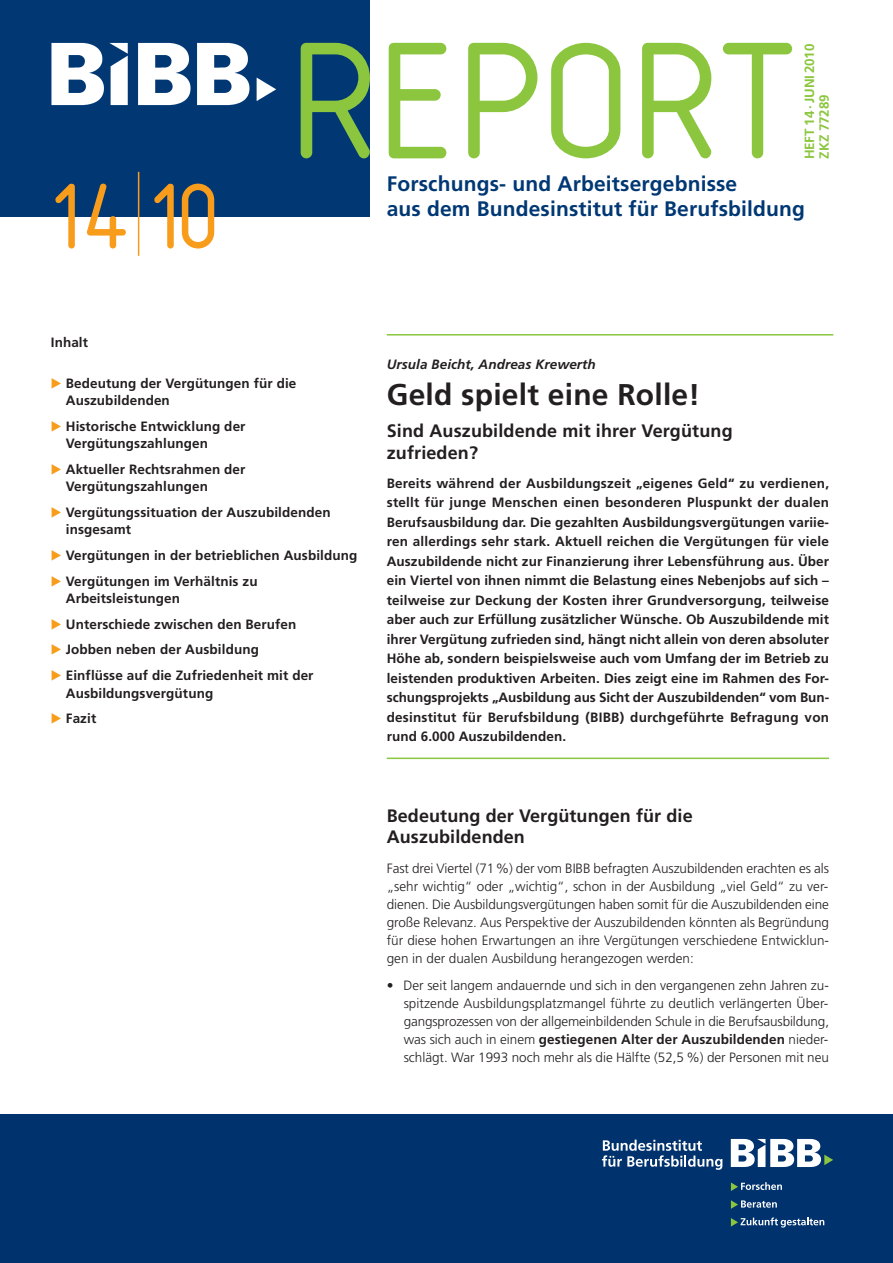
<style>
.page{position:relative;width:893px;height:1263px;background:#fff}
.page>*{position:absolute;margin:0;border:0;box-sizing:border-box;transform-origin:0 0}
.t1{font:173.25px "Isonorm 3098";letter-spacing:.025em;color:#8bc63e}
.t2{font:97.35px "Isonorm 3098";color:#f89c1c}
.t3{font:700 30px "Frutiger";letter-spacing:.005em;color:#231f20}
.t4{font:700 21px/25.5px "Frutiger";letter-spacing:.01em;color:#013874}
.t5{font:700 18px/22.5px "Frutiger";letter-spacing:.005em;color:#231f20}
.t6{font:700 13.5px/19.5px "Frutiger";letter-spacing:.01em;color:#231f20}
.t7{font:300 13.5px/18px "Frutiger";color:#231f20;text-align:justify}
.t8{font:italic 700 13.5px "Frutiger";letter-spacing:.005em;color:#231f20}
.t9{font:700 13.35px/15px "Frutiger";letter-spacing:-.005em;color:#8bc63e}
.s1{font-family:"Pi European Three";font-weight:400;color:#f89c1c}
.s2{font-weight:700}
</style>
<div class="page">
<div style="left:0;top:1115px;width:892px;height:148px;background:#00326d"></div>
<svg style="left:731px;top:1138px;width:102px;height:29px"></svg>
<svg style="left:602px;top:1139px;width:120px;height:31px"></svg>
<svg style="left:731px;top:1182px;width:51px;height:9px"></svg>
<svg style="left:731px;top:1200px;width:46px;height:9px"></svg>
<svg style="left:731px;top:1217px;width:93px;height:11px"></svg>
<div style="left:0;top:0;width:370px;height:216px;background:#013874"></div>
<hr style="left:387px;top:334px;width:446px;height:2px;background:#8bc63e">
<hr style="left:387px;top:758px;width:442px;height:1px;background:#8bc63e">
<img style="left:51px;top:42px;width:225px;height:64px">
<hr style="left:138px;top:172px;width:1px;height:84px;background:#f89c1c">
<h1 class="t1" style="left:301px;top:45px;width:507px">REPORT</h1>
<p class="t9" style="left:803px;top:159px;width:117px;rotate:-90deg">HEFT 14 · JUNI 2010<br>ZKZ 77289</p>
<h2 class="t2" style="left:55px;top:185px;width:169px">14 10</h2>
<h3 class="t4" style="left:387px;top:172px;width:420px">Forschungs- und Arbeitsergebnisse<br>aus dem Bundesinstitut für Berufsbildung</h3>
<p class="t6" style="left:51px;top:333px;width:39px">Inhalt</p>
<p class="t6" style="left:66px;top:376px;width:232px;line-height:17.2px;text-indent:-15px"><span class="s1">-</span> Bedeutung der Vergütungen für die<br>Auszubildenden</p>
<p class="t6" style="left:66px;top:419px;width:181px;line-height:17.2px;text-indent:-15px"><span class="s1">-</span> Historische Entwicklung der<br>Vergütungszahlungen</p>
<p class="t6" style="left:66px;top:462px;width:181px;line-height:17.2px;text-indent:-15px"><span class="s1">-</span> Aktueller Rechtsrahmen der<br>Vergütungszahlungen</p>
<p class="t6" style="left:66px;top:505px;width:266px;line-height:17.2px;text-indent:-15px"><span class="s1">-</span> Vergütungs situ ation der Auszubildenden insgesamt</p>
<p class="t6" style="left:51px;top:547px;width:308px"><span class="s1">-</span> Vergütungen in der betrieblichen Ausbildung</p>
<p class="t6" style="left:66px;top:573px;width:193px;line-height:17.2px;text-indent:-15px"><span class="s1">-</span> Vergütungen im Verhältnis zu<br>Arbeitsleistungen</p>
<p class="t6" style="left:51px;top:615px;width:247px"><span class="s1">-</span> Unterschiede zwischen den Berufen</p>
<p class="t6" style="left:51px;top:641px;width:210px"><span class="s1">-</span> Jobben neben der Ausbildung</p>
<p class="t6" style="left:66px;top:668px;width:249px;line-height:17.2px;text-indent:-15px"><span class="s1">-</span> Einflüsse auf die Zufriedenheit mit der<br>Ausbildungsvergütung</p>
<p class="t6" style="left:51px;top:710px;width:47px"><span class="s1">-</span> Fazit</p>
<p class="t8" style="left:387px;top:359px;width:211px">Ursula Beicht, Andreas Krewerth</p>
<h3 class="t3" style="left:387px;top:383px;width:315px">Geld spielt eine Rolle!</h3>
<h3 class="t5" style="left:387px;top:420px;width:347px">Sind Auszubildende mit ihrer Vergütung zufrieden?</h3>
<p class="t6" style="left:387px;top:474px;width:444px;text-align:justify">Bereits während der Ausbildungszeit „eigenes Geld“ zu verdienen, stellt für junge Menschen einen besonderen Pluspunkt der dualen Berufsausbildung dar. Die gezahlten Ausbildungsvergütungen variie&shy;ren allerdings sehr stark. Aktuell reichen die Vergütungen für viele Auszubildende nicht zur Finanzierung ihrer Lebensführung aus. Über ein Viertel von ihnen nimmt die Belastung eines Nebenjobs auf sich – teilweise zur Deckung der Kosten ihrer Grundversorgung, teilweise aber auch zur Erfüllung zusätzlicher Wünsche. Ob Auszubildende mit ihrer Vergütung zufrieden sind, hängt nicht allein von deren absoluter Höhe ab, sondern beispielsweise auch vom Umfang der im Betrieb zu leistenden produktiven Arbeiten. Dies zeigt eine im Rahmen des For&shy;schungsprojekts „Ausbildung aus Sicht der Auszubildenden“ vom Bun&shy;desinstitut für Berufsbildung (BIBB) durchgeführte Befragung von rund 6.000 Auszubildenden.</p>
<h3 class="t5" style="left:387px;top:807px;width:307px;line-height:21px">Bedeutung der Vergütungen für die<br>Auszubildenden</h3>
<p class="t7" style="left:387px;top:860px;width:444px">Fast drei Viertel (71%) der vom BIBB befragten Auszubildenden erachten es als „sehr wichtig“ oder „wichtig“, schon in der Ausbildung „viel Geld“ zu ver&shy;dienen. Die Ausbildungsvergütungen haben somit für die Auszubildenden eine große Relevanz. Aus Perspektive der Auszubildenden könnten als Begründung für diese hohen Erwartungen an ihre Vergütungen verschiedene Entwicklun&shy;gen in der dualen Ausbildung herangezogen werden:</p>
<p class="t7" style="left:404px;top:977px;width:427px;text-indent:-17px">• Der seit langem andauernde und sich in den vergangenen zehn Jahren zu - spitzende Ausbildungsplatzmangel führte zu deutlich verlängerten Über&shy;gangsprozessen von der allgemeinbildenden Schule in die Berufsausbildung, was sich auch in einem <span class="s2">gestiegenen Alter der Auszubildenden</span> nieder&shy;schlägt. War 1993 noch mehr als die Hälfte (52,5 %) der Personen mit neu</p>
</div>
